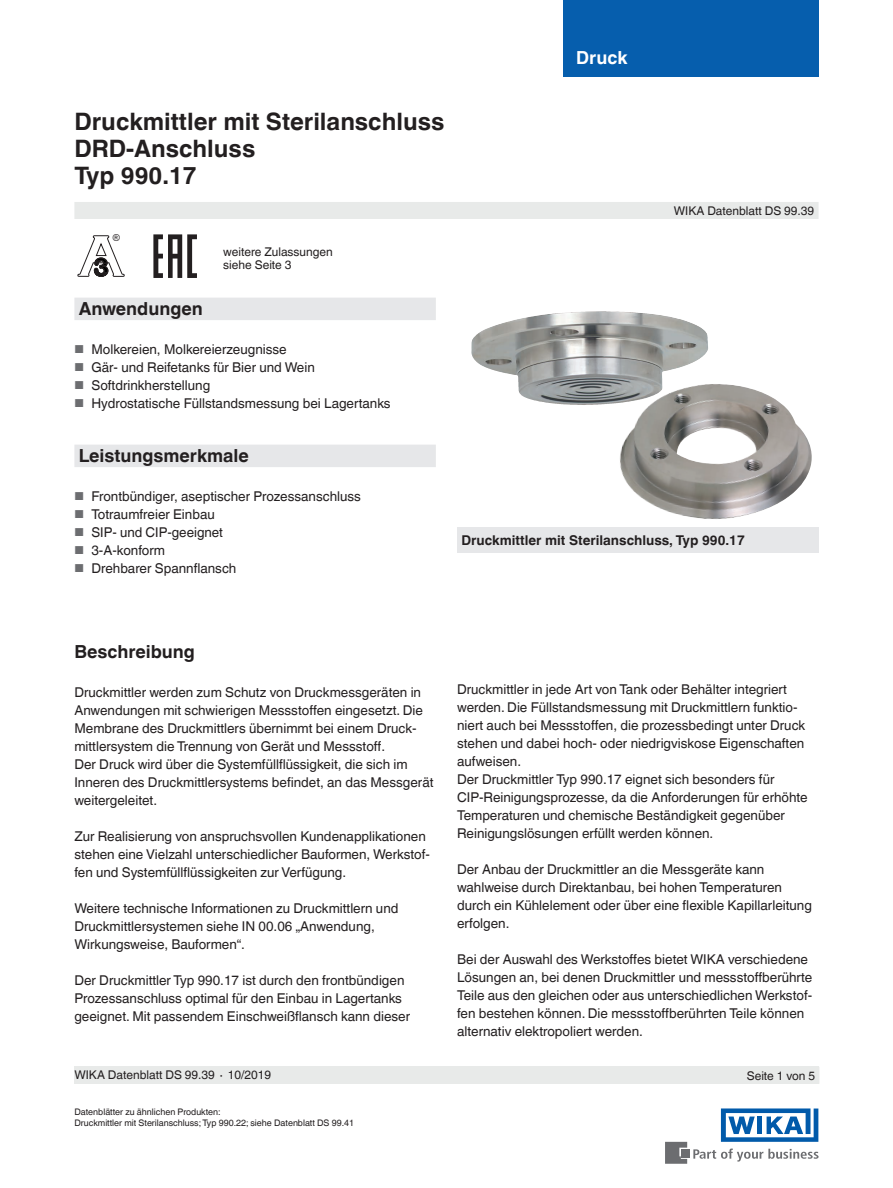
<style>
.page{position:relative;width:893px;height:1188px;background:#fff}
.page>*{position:absolute;margin:0;border:0;box-sizing:border-box;transform-origin:0 0}
.t1{font:700 24px/27px "Helvetica World";color:#231f20}
.t2{font:700 18px "Helvetica World";color:#231f20}
.t3{font:700 18px "Helvetica World";color:#fff}
.t4{font:13.5px/18px "Helvetica World";color:#231f20}
.t5{font:700 13.5px "Helvetica World";color:#231f20}
.t6{font:12px/13.5px "Helvetica World";color:#231f20}
.t7{font:9.6px "Arial";color:#231f20}
.t8{font:9px/10.5px "Helvetica World";color:#231f20}
.s1{font-size:11.55px;color:#6c6d70}
</style>
<div class="page">
<svg style="left:693px;top:1149px;width:126px;height:13px"></svg>
<div style="left:682px;top:1150px;width:8px;height:8px;background:#6c6d70"></div>
<svg style="left:665px;top:1142px;width:22px;height:22px"></svg>
<svg style="left:721px;top:1108px;width:97px;height:34px"></svg>
<div style="left:563px;top:0;width:256px;height:77px;background:#065ead"></div>
<div style="left:74px;top:202px;width:745px;height:17px;background:#e8eae9"></div>
<div style="left:74px;top:1066px;width:745px;height:18px;background:#e8eae9"></div>
<div style="left:74px;top:298px;width:362px;height:22px;background:#e6e7e9"></div>
<div style="left:74px;top:445px;width:362px;height:22px;background:#e6e7e9"></div>
<div style="left:457px;top:527px;width:361px;height:26px;background:#e6e7e9"></div>
<img style="left:613px;top:384px;width:199px;height:135px">
<svg style="left:77px;top:236px;width:48px;height:41px"></svg>
<svg style="left:153px;top:234px;width:44px;height:44px"></svg>
<img style="left:471px;top:312px;width:114px;height:59px">
<h2 class="t3" style="left:576px;top:47px;width:53px">Druck</h2>
<h1 class="t1" style="left:74px;top:108px;width:371px">Druckmittler mit Sterilanschluss<br>DRD-Anschluss<br>Typ 990.17</h1>
<p class="t7" style="left:113px;top:231px;width:9px">®</p>
<p class="t6" style="left:223px;top:245px;width:111px">weitere Zulassungen siehe Seite 3</p>
<h2 class="t2" style="left:79px;top:298px;width:126px">Anwendungen</h2>
<p class="t4" style="left:74px;top:340px;width:214px"><span class="s1">■</span> Molkereien, Molkereierzeugnisse</p>
<p class="t4" style="left:74px;top:358px;width:242px"><span class="s1">■</span> Gär- und Reifetanks für Bier und Wein</p>
<p class="t4" style="left:74px;top:376px;width:137px"><span class="s1">■</span> Softdrinkherstellung</p>
<p class="t4" style="left:74px;top:394px;width:318px"><span class="s1">■</span> Hydrostatische Füllstandsmessung bei Lagertanks</p>
<h2 class="t2" style="left:79px;top:445px;width:172px">Leistungsmerkmale</h2>
<p class="t4" style="left:74px;top:487px;width:288px"><span class="s1">■</span> Frontbündiger, aseptischer Prozessanschluss</p>
<p class="t4" style="left:74px;top:505px;width:142px"><span class="s1">■</span> Totraumfreier Einbau</p>
<p class="t4" style="left:74px;top:523px;width:150px"><span class="s1">■</span> SIP- und CIP-geeignet</p>
<p class="t4" style="left:74px;top:541px;width:92px"><span class="s1">■</span> 3-A-konform</p>
<p class="t4" style="left:74px;top:559px;width:163px"><span class="s1">■</span> Drehbarer Spannflansch</p>
<p class="t6" style="left:674px;top:204px;width:142px">WIKA Datenblatt DS 99.39</p>
<p class="t5" style="left:461px;top:532px;width:285px">Druckmittler mit Sterilanschluss, Typ 990.17</p>
<h2 class="t2" style="left:74px;top:641px;width:122px">Beschreibung</h2>
<p class="t4" style="left:74px;top:683px;width:361px">Druckmittler werden zum Schutz von Druckmessgeräten in Anwendungen mit schwierigen Messstoffen eingesetzt. Die Membrane des Druckmittlers übernimmt bei einem Druck&shy;mittlersystem die Trennung von Gerät und Messstoff.<br>Der Druck wird über die Systemfüllflüssigkeit, die sich im Inneren des Druckmittlersystems befindet, an das Messgerät weitergeleitet.</p>
<p class="t4" style="left:74px;top:827px;width:357px">Zur Realisierung von anspruchsvollen Kundenapplikationen stehen eine Vielzahl unterschiedlicher Bauformen, Werkstof&shy;fen und Systemfüllflüssigkeiten zur Verfügung.</p>
<p class="t4" style="left:74px;top:899px;width:326px">Weitere technische Informationen zu Druckmittlern und<br>Druckmittlersystemen siehe IN 00.06 „Anwendung,<br>Wirkungsweise, Bauformen“.</p>
<p class="t4" style="left:74px;top:971px;width:337px">Der Druckmittler Typ 990.17 ist durch den frontbündigen<br>Prozessanschluss optimal für den Einbau in Lagertanks geeignet. Mit passendem Einschweißflansch kann dieser</p>
<p class="t6" style="left:74px;top:1068px;width:198px">WIKA Datenblatt DS 99.39 ∙ 10/2019</p>
<p class="t8" style="left:74px;top:1107px;width:281px">Datenblätter zu ähnlichen Produkten:<br>Druckmittler mit Sterilanschluss; Typ 990.22; siehe Datenblatt DS 99.41</p>
<p class="t4" style="left:457px;top:681px;width:352px">Druckmittler in jede Art von Tank oder Behälter integriert werden. Die Füllstandsmessung mit Druckmittlern funktio&shy;niert auch bei Messstoffen, die prozessbedingt unter Druck stehen und dabei hoch- oder niedrigviskose Eigenschaften aufweisen.<br>Der Druckmittler Typ 990.17 eignet sich besonders für CIP-Reinigungsprozesse, da die Anforderungen für erhöhte Temperaturen und chemische Beständigkeit gegenüber Reinigungslösungen erfüllt werden können.</p>
<p class="t4" style="left:457px;top:861px;width:356px">Der Anbau der Druckmittler an die Messgeräte kann wahlweise durch Direktanbau, bei hohen Temperaturen durch ein Kühlelement oder über eine flexible Kapillarleitung erfolgen.</p>
<p class="t4" style="left:457px;top:951px;width:357px">Bei der Auswahl des Werkstoffes bietet WIKA verschiedene Lösungen an, bei denen Druckmittler und messstoffberührte Teile aus den gleichen oder aus unterschiedlichen Werkstof&shy;fen bestehen können. Die messstoffberührten Teile können alternativ elektropoliert werden.</p>
<p class="t6" style="left:747px;top:1069px;width:70px">Seite 1 von 5</p>
</div>
